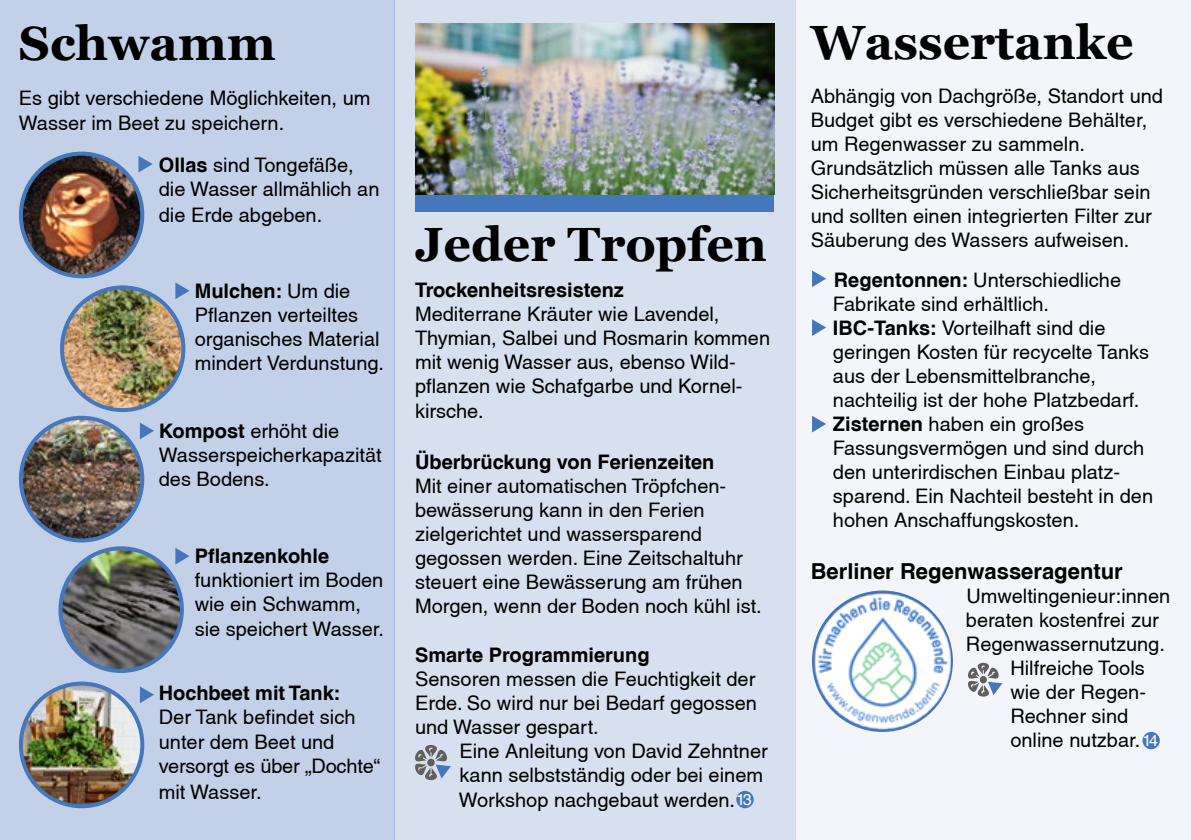
<style>
.page{position:relative;width:1191px;height:840px;background:#fff}
.page>*{position:absolute;margin:0;border:0;box-sizing:border-box;transform-origin:0 0}
.t1{font:700 48px "Georgia";color:#000}
.t2{font:700 48px "Georgia";color:#020203}
.t3{font:700 condensed 22px "Helvetica";color:#010202}
.t4{font:condensed 20px/24px "Helvetica";color:#000}
.t5{font:condensed 20px/24px "Helvetica";color:#010202}
.t6{font:700 condensed 20px "Helvetica";color:#000}
.t7{font:condensed 16px "Helvetica";color:#fff}
.s1{font-weight:700}
.s2{font-size:16px;color:#fff}
</style>
<div class="page">
<div style="left:796px;top:0;width:395px;height:839px;background:#f3f5fa"></div>
<div style="left:395px;top:0;width:401px;height:839px;background:#d6e0ef"></div>
<div style="left:0;top:0;width:394px;height:839px;background:#c2d1e8"></div>
<svg style="left:138px;top:156px;width:15px;height:16px"></svg>
<img style="left:21px;top:153px;width:121px;height:123px;border-radius:61px">
<div style="left:19px;top:151px;width:125px;height:127px;border:4px solid #47b;border-radius:50%"></div>
<img style="left:62px;top:287px;width:121px;height:123px;border-radius:61px">
<div style="left:60px;top:285px;width:125px;height:127px;border:4px solid #47b;border-radius:50%"></div>
<img style="left:21px;top:417px;width:121px;height:123px;border-radius:61px">
<div style="left:19px;top:415px;width:125px;height:127px;border:4px solid #47b;border-radius:50%"></div>
<img style="left:62px;top:550px;width:120px;height:119px">
<div style="left:58px;top:546px;width:126px;height:126px;border:4px solid #47b;border-radius:50%"></div>
<svg style="left:140px;top:422px;width:14px;height:17px"></svg>
<svg style="left:175px;top:548px;width:14px;height:16px"></svg>
<img style="left:21px;top:683px;width:121px;height:122px;border-radius:61px">
<div style="left:19px;top:681px;width:125px;height:126px;border:4px solid #47b;border-radius:50%"></div>
<svg style="left:812px;top:270px;width:14px;height:17px"></svg>
<svg style="left:812px;top:415px;width:14px;height:17px"></svg>
<svg style="left:812px;top:319px;width:14px;height:17px"></svg>
<div style="left:415px;top:194px;width:359px;height:17px;background:#47b"></div>
<img style="left:415px;top:23px;width:359px;height:171px">
<svg style="left:140px;top:686px;width:14px;height:16px"></svg>
<svg style="left:415px;top:745px;width:36px;height:34px"></svg>
<svg style="left:968px;top:662px;width:34px;height:34px"></svg>
<div style="left:1142px;top:731px;width:17px;height:17px;background:#47b;border-radius:50%"></div>
<div style="left:736px;top:790px;width:17px;height:17px;background:#47b;border-radius:50%"></div>
<img style="left:812px;top:590px;width:141px;height:142px">
<svg style="left:175px;top:282px;width:14px;height:17px"></svg>
<h1 class="t1" style="left:19px;top:12px;width:258px">Schwamm</h1>
<p class="t4" style="left:19px;top:85px;width:353px;line-height:25.2px">Es gibt verschiedene Möglichkeiten, um<br>Wasser im Beet zu speichern.</p>
<p class="t4" style="left:159px;top:153px;width:222px"><span class="s1">Ollas</span> sind Tongefäße, die Wasser allmählich an</p>
<p class="t4" style="left:159px;top:203px;width:165px">die Erde abgeben.</p>
<p class="t4" style="left:195px;top:279px;width:191px"><span class="s1">Mulchen:</span> Um die<br>Pflanzen verteiltes organisches Material mindert Verdunstung.</p>
<p class="t4" style="left:159px;top:418px;width:224px"><span class="s1">Kompost</span> erhöht die<br>Wasserspeicherkapazität des Bodens.</p>
<p class="t6" style="left:195px;top:543px;width:136px">Pflanzenkohle</p>
<p class="t4" style="left:195px;top:567px;width:191px;line-height:24.6px">funktioniert im Boden wie ein Schwamm, sie speichert Wasser.</p>
<p class="t6" style="left:159px;top:680px;width:183px">Hochbeet mit Tank:</p>
<p class="t4" style="left:159px;top:705px;width:223px">Der Tank befindet sich unter dem Beet und versorgt es über „Dochte“</p>
<p class="t4" style="left:159px;top:779px;width:104px">mit Wasser.</p>
<h1 class="t1" style="left:415px;top:213px;width:353px">Jeder Tropfen</h1>
<p class="t6" style="left:415px;top:277px;width:210px">Trockenheitsresistenz</p>
<p class="t4" style="left:415px;top:301px;width:356px">Mediterrane Kräuter wie Lavendel,<br>Thymian, Salbei und Rosmarin kommen mit wenig Wasser aus, ebenso Wild&shy;pflanzen wie Schafgarbe und Kornel&shy;kirsche.</p>
<p class="t6" style="left:415px;top:449px;width:301px">Überbrückung von Ferienzeiten</p>
<p class="t4" style="left:415px;top:473px;width:348px">Mit einer automatischen Tröpfchen&shy;bewässerung kann in den Ferien zielgerichtet und wassersparend gegossen werden. Eine Zeitschaltuhr steuert eine Bewässerung am frühen Morgen, wenn der Boden noch kühl ist.</p>
<p class="t6" style="left:415px;top:642px;width:236px">Smarte Programmierung</p>
<p class="t4" style="left:415px;top:666px;width:343px;text-align:justify">Sensoren messen die Feuchtigkeit der Erde. So wird nur bei Bedarf gegossen und Wasser gespart.</p>
<p class="t4" style="left:459px;top:738px;width:310px;line-height:24.6px">Eine Anleitung von David Zehntner kann selbstständig oder bei einem<br>Workshop nachgebaut werden.</p>
<p class="t7" style="left:736px;top:789px;width:17px">13</p>
<h1 class="t2" style="left:810px;top:11px;width:324px">Wassertanke</h1>
<p class="t5" style="left:810px;top:84px;width:354px">Abhängig von Dachgröße, Standort und Budget gibt es verschiedene Behälter, um Regenwasser zu sammeln.<br>Grundsätzlich müssen alle Tanks aus Sicherheitsgründen verschließbar sein und sollten einen integrierten Filter zur Säuberung des Wassers aufweisen.</p>
<p class="t5" style="left:833px;top:268px;width:322px"><span class="s1">Regentonnen:</span> Unterschiedliche<br>Fabrikate sind erhältlich.<br><span class="s1">IBC-Tanks:</span> Vorteilhaft sind die geringen Kosten für recycelte Tanks aus der Lebensmittelbranche, nachteilig ist der hohe Platzbedarf.<br><span class="s1">Zisternen</span> haben ein großes<br>Fassungsvermögen und sind durch den unterirdischen Einbau platz&shy;sparend. Ein Nachteil besteht in den hohen Anschaffungskosten.</p>
<p class="t3" style="left:810px;top:557px;width:313px">Berliner Regenwasseragentur</p>
<p class="t5" style="left:966px;top:583px;width:205px">Umweltingenieur:innen</p>
<p class="t5" style="left:966px;top:607px;width:194px">beraten kostenfrei zur</p>
<p class="t5" style="left:966px;top:631px;width:200px">Regenwassernutzung.</p>
<p class="t5" style="left:1010px;top:655px;width:136px">Hilfreiche Tools</p>
<p class="t5" style="left:1010px;top:679px;width:137px">wie der Regen-</p>
<p class="t5" style="left:1010px;top:703px;width:119px">Rechner sind</p>
<p class="t5" style="left:1010px;top:727px;width:149px">online nutzbar.<span class="s2">14</span></p>
</div>
